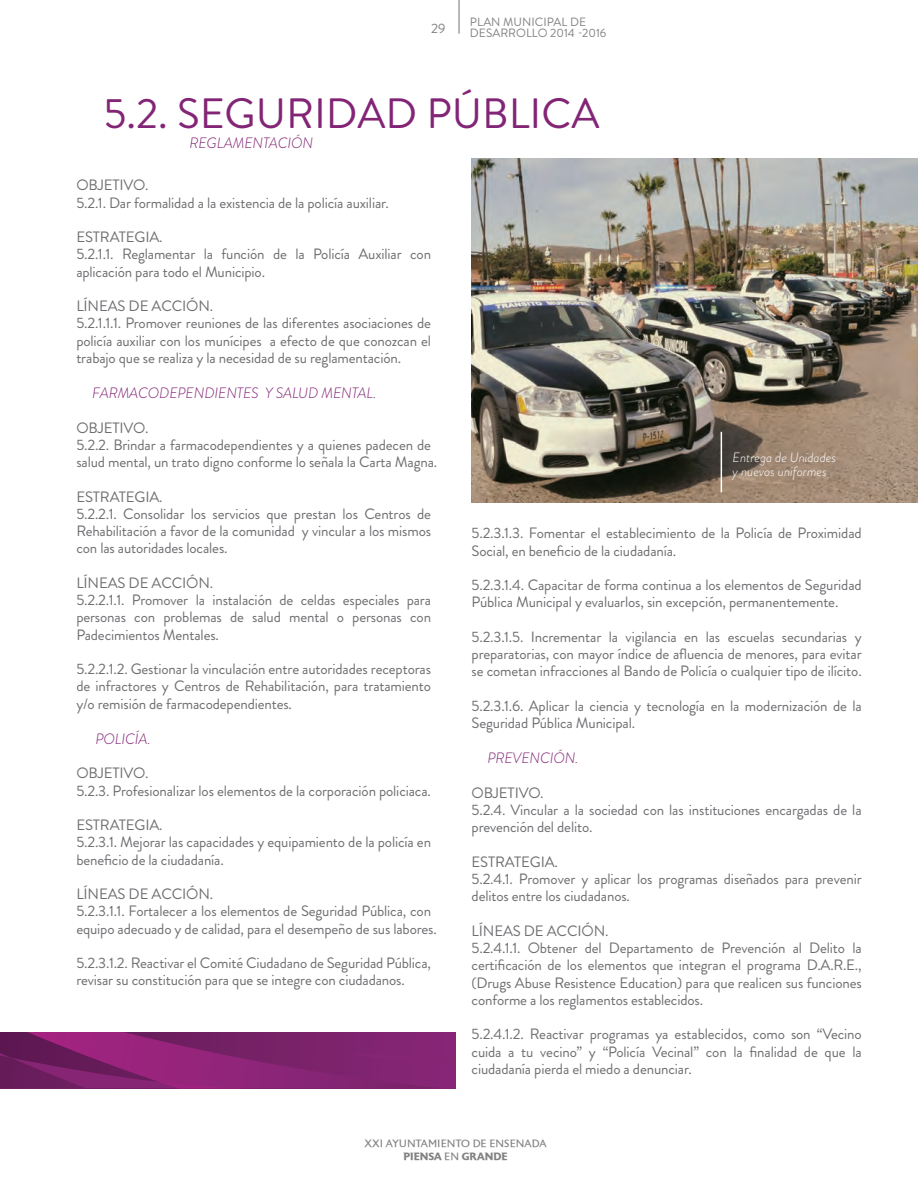
<style>
.page{position:relative;width:918px;height:1188px;background:#fff}
.page>*{position:absolute;margin:0;border:0;box-sizing:border-box;transform-origin:0 0}
.t1{font:42.45px "Brandon Grotesque";color:#832576}
.t2{font:15px/17.2px "Brandon Grotesque";letter-spacing:-.01em;color:#6d6e71}
.t3{font:italic 300 15px "Brandon Grotesque";letter-spacing:-.01em;color:#832576}
.t4{font:italic 300 13.5px/13.2px "Brandon Grotesque";color:#fff}
.t5{font:13.5px "Brandon Grotesque";color:#818182}
.t6{font:12px/11.4px "Brandon Grotesque";color:#818182}
.t7{font:10.5px/12.6px "Astoria Roman";color:#818182;text-align:center}
.s1{font-family:"Astoria";font-weight:700}
</style>
<div class="page">
<img style="left:472px;top:158px;width:446px;height:344px">
<hr style="left:721px;top:432px;width:1px;height:60px;background:#fff">
<svg style="left:0;top:1032px;width:455px;height:57px;background:#81226e"></svg>
<hr style="left:458px;top:0;width:2px;height:34px;background:#a3a5a8">
<p class="t5" style="left:431px;top:19px;width:16px">29</p>
<p class="t6" style="left:470px;top:16px;width:138px">PLAN MUNICIPAL DE<br>DESARROLLO 2014 -2016</p>
<p class="t1" style="left:104px;top:84px;width:497px">5.2. SEGURIDAD PÚBLICA</p>
<p class="t3" style="left:190px;top:132px;width:125px">REGLAMENTACIÓN</p>
<p class="t2" style="left:76px;top:177px;width:314px">OBJETIVO.<br>5.2.1. Dar formalidad a la existencia de la policía auxiliar.</p>
<p class="t2" style="left:76px;top:229px;width:356px">ESTRATEGIA.<br>5.2.1.1. Reglamentar la función de la Policía Auxiliar con aplicación para todo el Municipio.</p>
<p class="t2" style="left:76px;top:298px;width:356px">LÍNEAS DE ACCIÓN.<br>5.2.1.1.1. Promover reuniones de las diferentes asociaciones de policía auxiliar con los munícipes a efecto de que conozcan el trabajo que se realiza y la necesidad de su reglamentación.</p>
<p class="t3" style="left:92px;top:383px;width:286px">FARMACODEPENDIENTES Y SALUD MENTAL.</p>
<p class="t2" style="left:76px;top:419px;width:362px">OBJETIVO.<br>5.2.2. Brindar a farmacodependientes y a quienes padecen de salud mental, un trato digno conforme lo señala la Carta Magna.</p>
<p class="t2" style="left:76px;top:488px;width:356px">ESTRATEGIA.<br>5.2.2.1. Consolidar los servicios que prestan los Centros de Rehabilitación a favor de la comunidad y vincular a los mismos con las autoridades locales.</p>
<p class="t2" style="left:76px;top:574px;width:356px">LÍNEAS DE ACCIÓN.<br>5.2.2.1.1. Promover la instalación de celdas especiales para personas con problemas de salud mental o personas con Padecimientos Mentales.</p>
<p class="t2" style="left:76px;top:661px;width:356px;text-align:justify">5.2.2.1.2. Gestionar la vinculación entre autoridades receptoras de infractores y Centros de Rehabilitación, para tratamiento y/o remisión de farmacodependientes.</p>
<p class="t3" style="left:95px;top:728px;width:57px">POLICÍA.</p>
<p class="t2" style="left:76px;top:765px;width:356px">OBJETIVO.<br>5.2.3. Profesionalizar los elementos de la corporación policiaca.</p>
<p class="t2" style="left:76px;top:817px;width:356px">ESTRATEGIA.<br>5.2.3.1. Mejorar las capacidades y equipamiento de la policía en beneficio de la ciudadanía.</p>
<p class="t2" style="left:76px;top:886px;width:362px">LÍNEAS DE ACCIÓN.<br>5.2.3.1.1. Fortalecer a los elementos de Seguridad Pública, con equipo adecuado y de calidad, para el desempeño de sus labores.</p>
<p class="t2" style="left:76px;top:955px;width:356px">5.2.3.1.2. Reactivar el Comité Ciudadano de Seguridad Pública, revisar su constitución para que se integre con ciudadanos.</p>
<p class="t4" style="left:733px;top:451px;width:105px">Entrega de Unidades y nuevos uniformes</p>
<p class="t2" style="left:472px;top:525px;width:392px">5.2.3.1.3. Fomentar el establecimiento de la Policía de Proximidad<br>Social, en beneficio de la ciudadanía.</p>
<p class="t2" style="left:472px;top:576px;width:392px">5.2.3.1.4. Capacitar de forma continua a los elementos de Seguridad<br>Pública Municipal y evaluarlos, sin excepción, permanentemente.</p>
<p class="t2" style="left:472px;top:628px;width:392px;text-align:justify">5.2.3.1.5. Incrementar la vigilancia en las escuelas secundarias y preparatorias, con mayor índice de afluencia de menores, para evitar se cometan infracciones al Bando de Policía o cualquier tipo de ilícito.</p>
<p class="t2" style="left:472px;top:697px;width:392px">5.2.3.1.6. Aplicar la ciencia y tecnología en la modernización de la<br>Seguridad Pública Municipal.</p>
<p class="t3" style="left:487px;top:748px;width:93px">PREVENCIÓN.</p>
<p class="t2" style="left:472px;top:784px;width:392px">OBJETIVO.<br>5.2.4. Vincular a la sociedad con las instituciones encargadas de la prevención del delito.</p>
<p class="t2" style="left:472px;top:853px;width:392px">ESTRATEGIA.<br>5.2.4.1. Promover y aplicar los programas diseñados para prevenir delitos entre los ciudadanos.</p>
<p class="t2" style="left:472px;top:922px;width:392px">LÍNEAS DE ACCIÓN.<br>5.2.4.1.1. Obtener del Departamento de Prevención al Delito la certificación de los elementos que integran el programa D.A.R.E., (Drugs Abuse Resistence Education) para que realicen sus funciones conforme a los reglamentos establecidos.</p>
<p class="t2" style="left:472px;top:1026px;width:392px;text-align:justify">5.2.4.1.2. Reactivar programas ya establecidos, como son “Vecino cuida a tu vecino” y “Policía Vecinal” con la finalidad de que la ciudadanía pierda el miedo a denunciar.</p>
<p class="t7" style="left:364px;top:1138px;width:184px">XXI AYUNTAMIENTO DE ENSENADA<br><span class="s1">PIENSA</span> EN <span class="s1">GRANDE</span></p>
</div>
